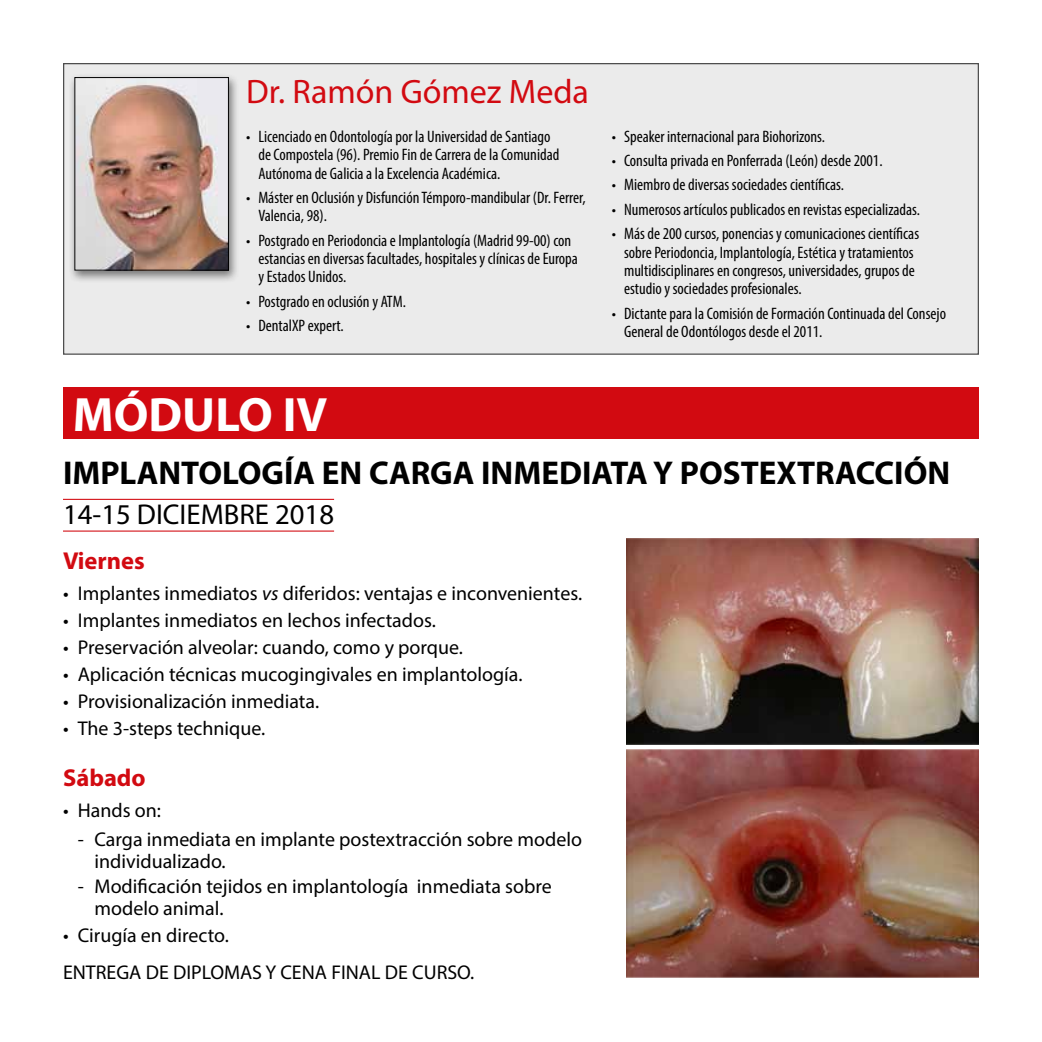
<style>
.page{position:relative;width:1042px;height:1042px;background:#fff}
.page>*{position:absolute;margin:0;border:0;box-sizing:border-box;transform-origin:0 0}
.t1{font:700 48.48px "Myriad Pro";color:#fff}
.t2{font:33.95px "Myriad Pro";color:#d20a11}
.t3{font:700 33.07px "Myriad Pro";color:#000}
.t4{font:28.7px "Myriad Pro";color:#000}
.t5{font:700 24.5px "Myriad Pro";color:#d20a11}
.t6{font:19.95px/22.1px "Myriad Pro";color:#000}
.t7{font:condensed 16.62px/18.4px "Myriad Pro";color:#000}
.s1{font-style:italic}
</style>
<div class="page">
<div style="left:63px;top:63px;width:916px;height:292px;background:#ebebeb"></div>
<div style="left:69px;top:74px;width:170px;height:209px;background:#000;opacity:.5"></div>
<img style="left:74px;top:77px;width:155px;height:194px">
<hr style="left:63px;top:499px;width:271px;height:1px;background:#d20a11">
<hr style="left:63px;top:530px;width:271px;height:1px;background:#d20a11">
<img style="left:626px;top:749px;width:353px;height:228px">
<img style="left:626px;top:538px;width:353px;height:206px">
<div style="left:63px;top:387px;width:916px;height:52px;background:#d20a11"></div>
<h2 class="t2" style="left:246px;top:70px;width:344px">Dr. Ramón Gómez Meda</h2>
<p class="t7" style="left:258px;top:127px;width:302px;text-indent:-12px">• Licenciado en Odontología por la Universidad de Santiago de Compostela (96). Premio Fin de Carrera de la Comunidad<br>Autónoma de Galicia a la Excelencia Académica.</p>
<p class="t7" style="left:258px;top:188px;width:329px;text-indent:-12px">• Máster en Oclusión y Disfunción Témporo-mandibular (Dr. Ferrer,<br>Valencia, 98).</p>
<p class="t7" style="left:258px;top:231px;width:321px;text-indent:-12px">• Postgrado en Periodoncia e Implantología (Madrid 99-00) con estancias en diversas facultades, hospitales y clínicas de Europa y Estados Unidos.</p>
<p class="t7" style="left:246px;top:292px;width:161px">• Postgrado en oclusión y ATM.</p>
<p class="t7" style="left:246px;top:316px;width:99px">• DentalXP expert.</p>
<h1 class="t1" style="left:73px;top:383px;width:256px">MÓDULO IV</h1>
<p class="t7" style="left:612px;top:127px;width:215px">• Speaker internacional para Biohorizons.</p>
<p class="t7" style="left:612px;top:151px;width:272px">• Consulta privada en Ponferrada (León) desde 2001.</p>
<p class="t7" style="left:612px;top:176px;width:234px">• Miembro de diversas sociedades científicas.</p>
<p class="t7" style="left:612px;top:200px;width:310px">• Numerosos artículos publicados en revistas especializadas.</p>
<p class="t7" style="left:624px;top:224px;width:297px;text-indent:-12px">• Más de 200 cursos, ponencias y comunicaciones científicas sobre Periodoncia, Implantología, Estética y tratamientos multidisciplinares en congresos, universidades, grupos de estudio y sociedades profesionales.</p>
<p class="t7" style="left:624px;top:304px;width:323px;text-indent:-12px">• Dictante para la Comisión de Formación Continuada del Consejo<br>General de Odontólogos desde el 2011.</p>
<h3 class="t3" style="left:63px;top:451px;width:889px">IMPLANTOLOGÍA EN CARGA INMEDIATA Y POSTEXTRACCIÓN</h3>
<h3 class="t4" style="left:63px;top:497px;width:273px">14-15 DICIEMBRE 2018</h3>
<h3 class="t5" style="left:63px;top:545px;width:83px">Viernes</h3>
<p class="t6" style="left:63px;top:582px;width:521px">• Implantes inmediatos <span class="s1">vs</span> diferidos: ventajas e inconvenientes.</p>
<p class="t6" style="left:63px;top:609px;width:374px">• Implantes inmediatos en lechos infectados.</p>
<p class="t6" style="left:63px;top:636px;width:401px">• Preservación alveolar: cuando, como y porque.</p>
<p class="t6" style="left:63px;top:663px;width:461px">• Aplicación técnicas mucogingivales en implantología.</p>
<p class="t6" style="left:63px;top:690px;width:258px">• Provisionalización inmediata.</p>
<p class="t6" style="left:63px;top:717px;width:204px">• The 3-steps technique.</p>
<h3 class="t5" style="left:63px;top:762px;width:84px">Sábado</h3>
<p class="t6" style="left:63px;top:799px;width:99px">• Hands on:</p>
<p class="t6" style="left:95px;top:828px;width:489px;text-indent:-17px">- Carga inmediata en implante postextracción sobre modelo individualizado.</p>
<p class="t6" style="left:95px;top:875px;width:459px;text-indent:-17px">- Modificación tejidos en implantología inmediata sobre modelo animal.</p>
<p class="t6" style="left:63px;top:916px;width:413px;line-height:36.9px">• Cirugía en directo.<br>ENTREGA DE DIPLOMAS Y CENA FINAL DE CURSO.</p>
</div>
